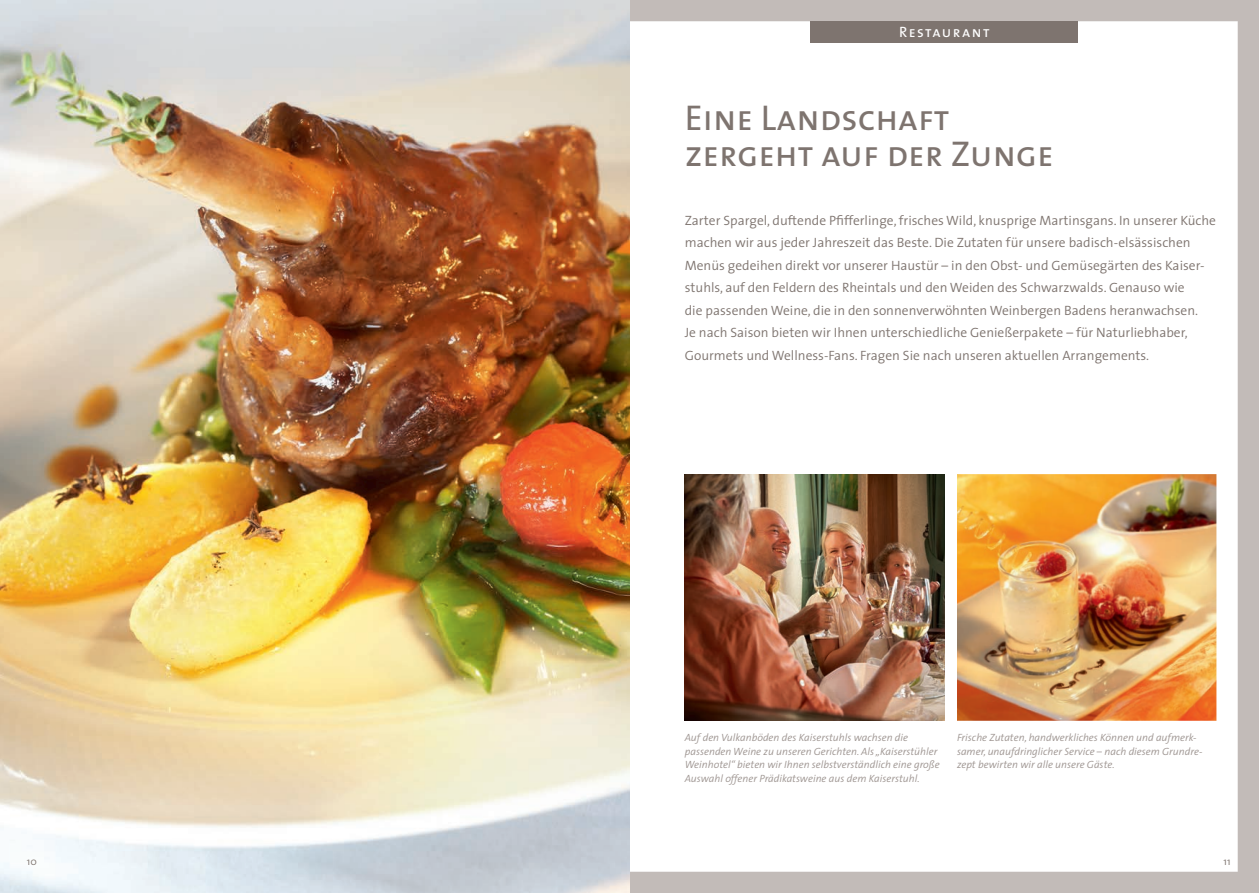
<style>
.page{position:relative;width:1259px;height:893px;background:#fff}
.page>*{position:absolute;margin:0;border:0;box-sizing:border-box;transform-origin:0 0}
.t1{font:36px/36px "The Sans Caps";color:#7e746f}
.t2{font:15px "The Sans Caps";letter-spacing:.1em;color:#fff}
.t3{font:300 13.5px/22.5px "The Sans";color:#7e746f}
.t4{font:italic 300 10.5px/13.5px "The Sans";color:#9d9490}
.t5{font:300 10.5px "The Sans";color:#7e746f}
</style>
<div class="page">
<svg style="left:629px;top:0;width:630px;height:893px"></svg>
<div style="left:810px;top:21px;width:268px;height:22px;background:#7e746f"></div>
<img style="left:957px;top:474px;width:259px;height:247px">
<img style="left:685px;top:474px;width:259px;height:247px">
<img style="left:0;top:0;width:629px;height:893px">
<p class="t2" style="left:899px;top:19px;width:92px">Restaurant</p>
<h1 class="t1" style="left:685px;top:99px;width:370px">Eine Landschaft zergeht auf der Zunge</h1>
<p class="t3" style="left:685px;top:208px;width:533px">Zarter Spargel, duftende Pfifferlinge, frisches Wild, knusprige Martinsgans. In unserer Küche machen wir aus jeder Jahreszeit das Beste. Die Zutaten für unsere badisch-elsässischen Menüs gedeihen direkt vor unserer Haustür – in den Obst- und Gemüsegärten des Kaiser&shy;stuhls, auf den Feldern des Rheintals und den Weiden des Schwarzwalds. Genauso wie<br>die passenden Weine, die in den sonnenverwöhnten Weinbergen Badens heranwachsen.<br>Je nach Saison bieten wir Ihnen unterschiedliche Genießerpakete – für Naturliebhaber, Gourmets und Wellness-Fans. Fragen Sie nach unseren aktuellen Arrangements.</p>
<p class="t4" style="left:685px;top:731px;width:256px">Auf den Vulkanböden des Kaiserstuhls wachsen die passenden Weine zu unseren Gerichten. Als „Kaiserstühler Weinhotel“ bieten wir Ihnen selbstverständlich eine große Auswahl offener Prädikatsweine aus dem Kaiserstuhl.</p>
<p class="t4" style="left:957px;top:731px;width:247px">Frische Zutaten, handwerkliches Können und aufmerk&shy;samer, unaufdringlicher Service – nach diesem Grundre&shy;zept bewirten wir alle unsere Gäste.</p>
<p class="t5" style="left:27px;top:853px;width:11px">10</p>
<p class="t5" style="left:1223px;top:853px;width:9px">11</p>
</div>
